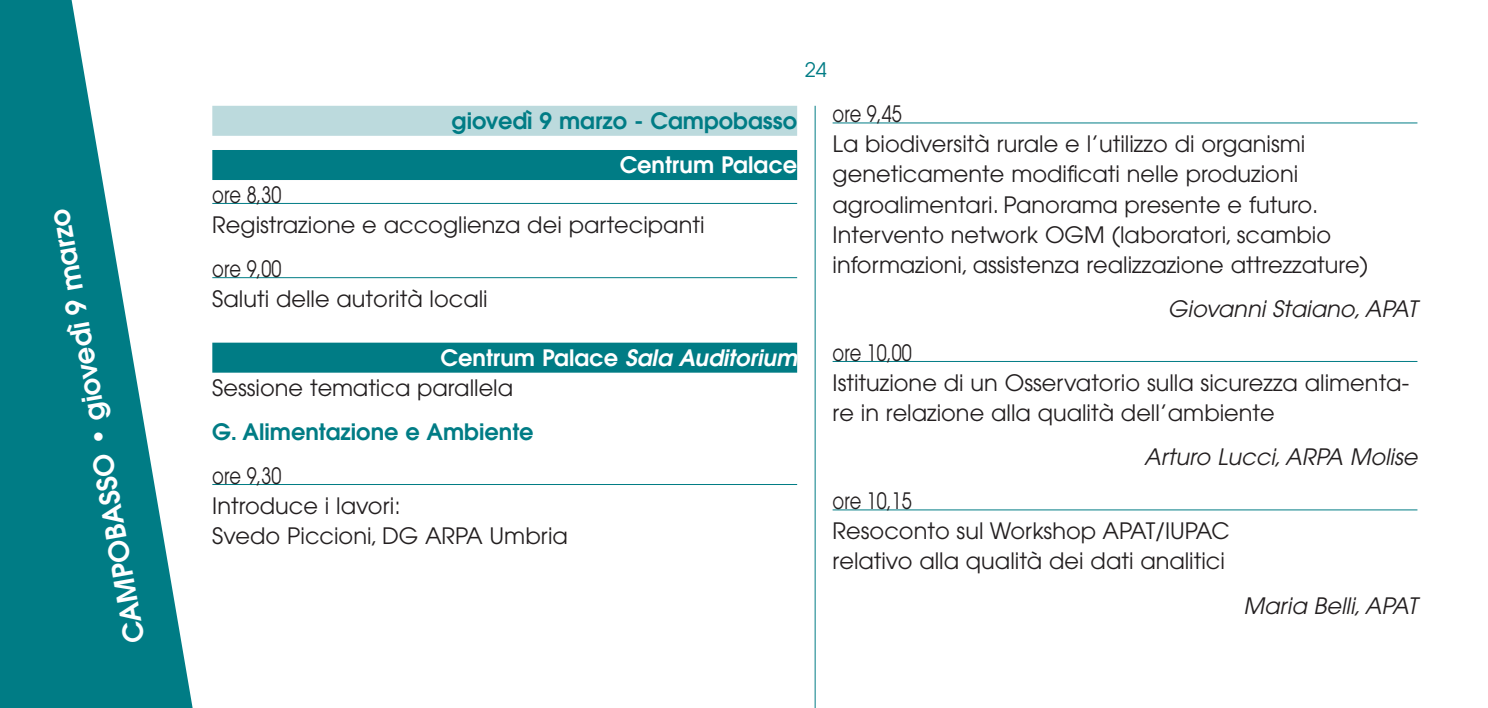
<style>
.page{position:relative;width:1488px;height:708px;background:#fff}
.page>*{position:absolute;margin:0;border:0;box-sizing:border-box;transform-origin:0 0}
.t1{font:600 27.5px "Avant Garde";color:#fff}
.t2{font:22.5px/30px "Avant Garde";color:#231f20;scale:.8 1}
.t3{font:italic 22.5px "Avant Garde";color:#231f20}
.t4{font:22.5px/30px "Avant Garde";color:#231f20}
.t5{font:600 22.5px "Avant Garde";color:#007c85}
.t6{font:600 22.5px "Avant Garde";color:#fff}
.t7{font:20px "Avant Garde";color:#007c85}
.s1{font-weight:600;color:#fff}
.s2{font-weight:600;font-style:italic;color:#fff}
</style>
<div class="page">
<svg style="left:0;top:0;width:193px;height:707px;fill:#007c85"></svg>
<div style="left:212px;top:106px;width:585px;height:30px;background:#bcdadd"></div>
<div style="left:212px;top:150px;width:585px;height:30px;background:#007c85"></div>
<hr style="left:212px;top:203px;width:585px;height:1px;background:#007c85">
<hr style="left:212px;top:277px;width:585px;height:1px;background:#007c85">
<div style="left:212px;top:342px;width:585px;height:30px;background:#007c85"></div>
<hr style="left:212px;top:484px;width:585px;height:1px;background:#007c85">
<hr style="left:832px;top:122px;width:585px;height:1px;background:#007c85">
<hr style="left:832px;top:361px;width:585px;height:1px;background:#007c85">
<hr style="left:832px;top:509px;width:585px;height:1px;background:#007c85">
<hr style="left:814px;top:106px;width:1px;height:601px;background:#007c85">
<p class="t1" style="left:125px;top:644px;width:441px;rotate:-100deg">CAMPOBASSO • giovedì 9 marzo</p>
<p class="t7" style="left:805px;top:62px;width:24px">24</p>
<p class="t5" style="left:451px;top:112px;width:347px">giovedì 9 marzo - Campobasso</p>
<p class="t6" style="left:619px;top:156px;width:179px">Centrum Palace</p>
<p class="t2" style="left:212px;top:182px;width:617px">ore 8,30<br>Registrazione e accoglienza dei partecipanti</p>
<p class="t2" style="left:212px;top:256px;width:346px">ore 9,00<br>Saluti delle autorità locali</p>
<p class="t4" style="left:212px;top:344px;width:586px;text-indent:228px"><span class="s1">Centrum Palace</span> <span class="s2">Sala Auditorium<br></span>Sessione tematica parallela</p>
<p class="t5" style="left:212px;top:423px;width:323px">G. Alimentazione e Ambiente</p>
<p class="t2" style="left:212px;top:463px;width:446px">ore 9,30<br>Introduce i lavori:<br>Svedo Piccioni, DG ARPA Umbria</p>
<p class="t2" style="left:832px;top:101px;width:671px">ore 9,45<br>La biodiversità rurale e l’utilizzo di organismi geneticamente modificati nelle produzioni agroalimentari. Panorama presente e futuro.<br>Intervento network OGM (laboratori, scambio informazioni, assistenza realizzazione attrezzature)</p>
<p class="t3" style="left:1168px;top:300px;width:251px">Giovanni Staiano, APAT</p>
<p class="t2" style="left:832px;top:340px;width:722px">ore 10,00<br>Istituzione di un Osservatorio sulla sicurezza alimenta&shy;re in relazione alla qualità dell’ambiente</p>
<p class="t3" style="left:1144px;top:448px;width:275px">Arturo Lucci, ARPA Molise</p>
<p class="t2" style="left:832px;top:488px;width:498px">ore 10,15<br>Resoconto sul Workshop APAT/IUPAC relativo alla qualità dei dati analitici</p>
<p class="t3" style="left:1243px;top:597px;width:175px">Maria Belli, APAT</p>
</div>
